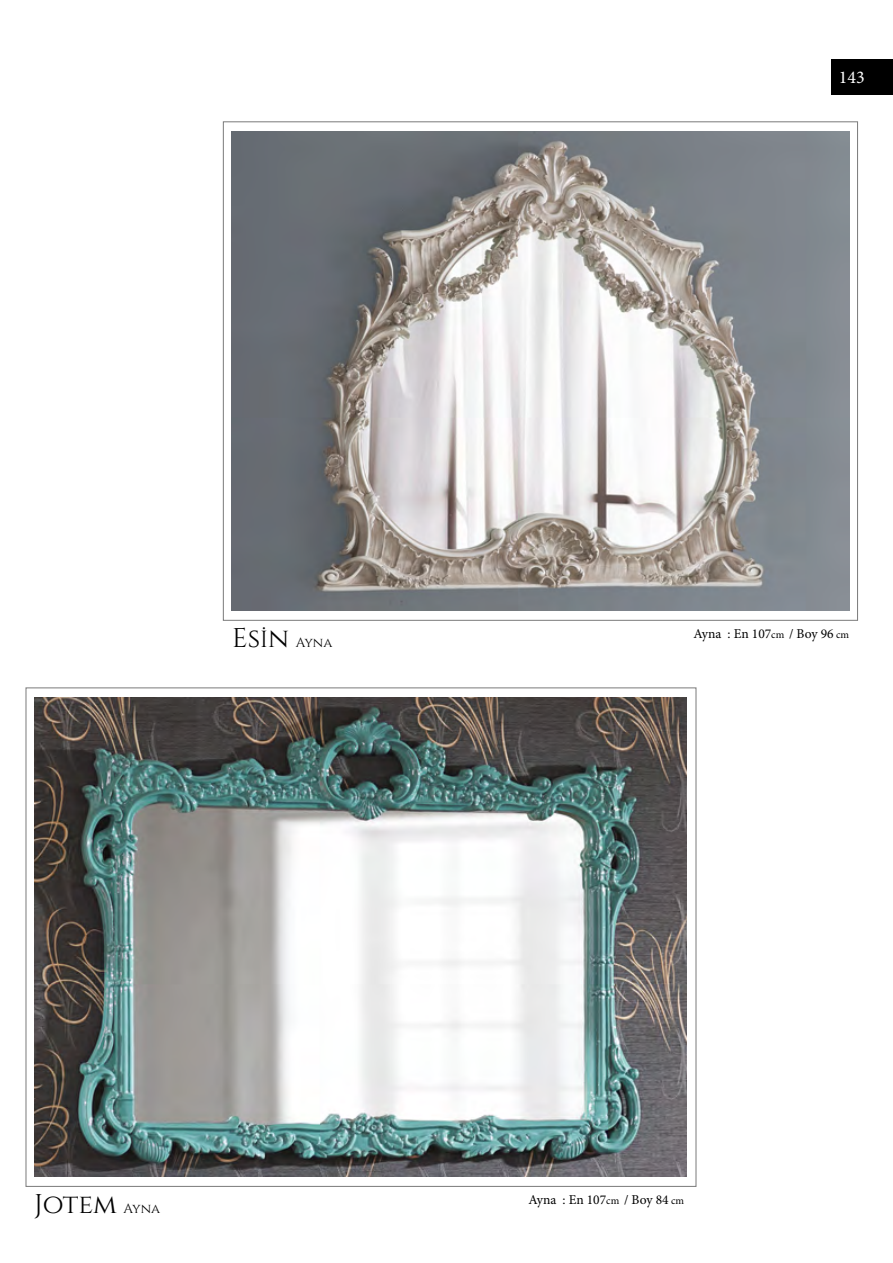
<style>
.page{position:relative;width:893px;height:1263px;background:#fff}
.page>*{position:absolute;margin:0;border:0;box-sizing:border-box;transform-origin:0 0}
.t1{font:27px "Cinzel";letter-spacing:-.005em;color:#000}
.t2{font:18px "Minion Pro";color:#fff}
.t3{font:13.5px "Minion Pro";color:#000}
.t4{font:13.5px "Cinzel";color:#000}
.s1{font-size:27px}
.s2{font-size:23.25px}
.s3{font-size:10.5px}
.s4{font-size:13.5px}
</style>
<div class="page">
<img style="left:232px;top:132px;width:617px;height:478px">
<img style="left:34px;top:698px;width:652px;height:478px">
<div style="left:832px;top:59px;width:61px;height:35px;background:#000"></div>
<p class="t4" style="left:232px;top:635px;width:102px"><span class="s1">Es</span><span class="s2">İ</span><span class="s1">n</span> Ayna</p>
<h2 class="t2" style="left:839px;top:65px;width:27px">143</h2>
<p class="t3" style="left:693px;top:625px;width:157px">Ayna : En 107<span class="s3">cm</span> / Boy 96 <span class="s3">cm</span></p>
<h1 class="t1" style="left:34px;top:1188px;width:127px">Jotem <span class="s4">Ayna</span></h1>
<p class="t3" style="left:528px;top:1190px;width:157px">Ayna : En 107<span class="s3">cm</span> / Boy 84 <span class="s3">cm</span></p>
</div>
